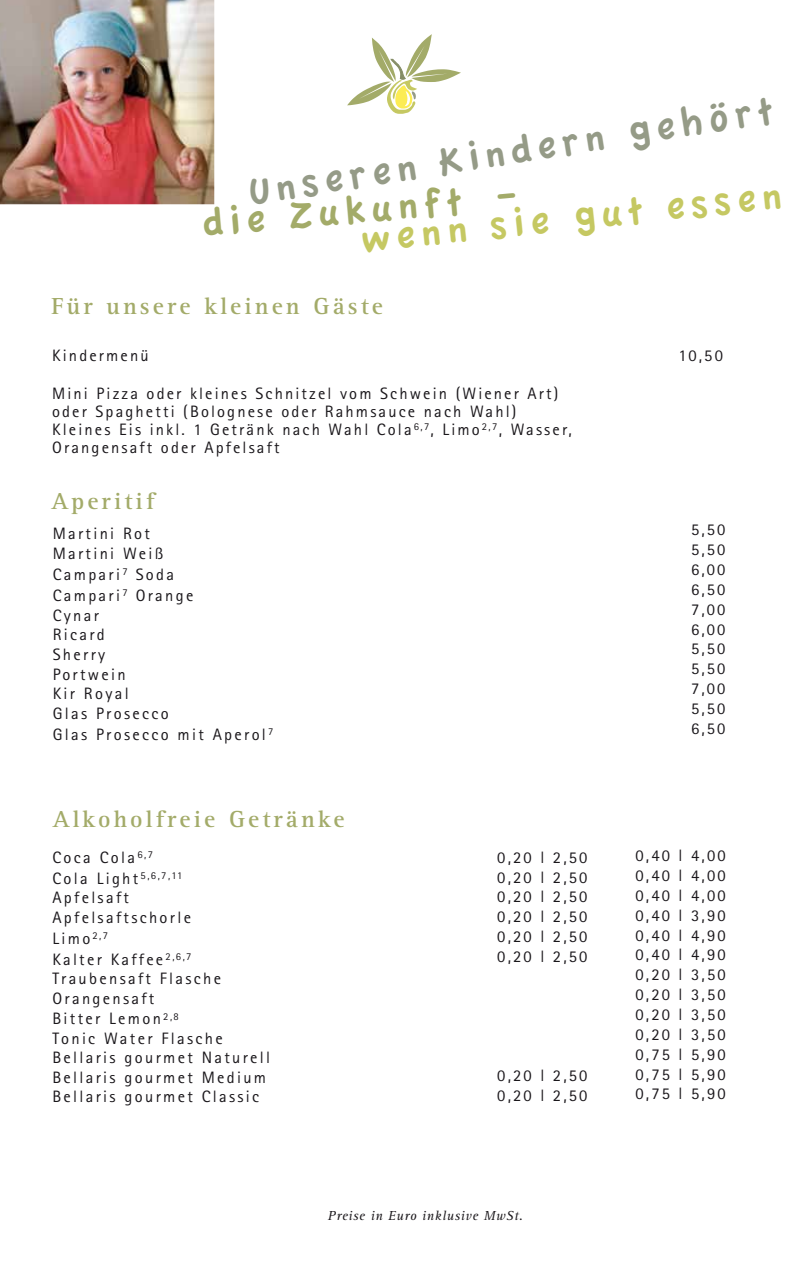
<style>
.page{position:relative;width:808px;height:1263px;background:#fff}
.page>*{position:absolute;margin:0;border:0;box-sizing:border-box;transform-origin:0 0}
.t1{font:41.85px "Apple Casual";color:#959b87}
.t2{font:41.85px "Apple Casual";color:#c5c862}
.t3{font:41.85px "Apple Casual";color:#a3ab69}
.t4{font:700 24px "Rotis Serif";letter-spacing:.13em;color:#a3ab69}
.t5{font:16.5px/19.8px "Rotis Sans Serif";letter-spacing:.14em;color:#1a171b}
.t6{font:italic 13.5px "Rotis Serif";letter-spacing:.05em;color:#1a171b}
</style>
<div class="page">
<img style="left:0;top:0;width:214px;height:204px">
<svg style="left:347px;top:34px;width:114px;height:80px"></svg>
<h1 class="t1" style="left:245px;top:170px;width:533px;rotate:-9deg">Unseren Kindern gehört</h1>
<h1 class="t3" style="left:200px;top:201px;width:318px;rotate:-5deg">die Zukunft –</h1>
<h1 class="t2" style="left:358px;top:217px;width:425px;rotate:-6deg">wenn sie gut essen</h1>
<h2 class="t4" style="left:51px;top:292px;width:333px">Für unsere kleinen Gäste</h2>
<p class="t5" style="left:52px;top:345px;width:98px">Kindermenü</p>
<p class="t5" style="left:678px;top:345px;width:46px">10,50</p>
<p class="t5" style="left:52px;top:384px;width:521px;line-height:18px">Mini Pizza oder kleines Schnitzel vom Schwein (Wiener Art) oder Spaghetti (Bolognese oder Rahmsauce nach Wahl)<br>Kleines Eis inkl. 1 Getränk nach Wahl Cola<sup>6,7</sup>, Limo<sup>2,7</sup>, Wasser, Orangensaft oder Apfelsaft</p>
<h2 class="t4" style="left:51px;top:487px;width:104px">Aperitif</h2>
<p class="t5" style="left:53px;top:524px;width:112px">Martini Rot<br>Martini Weiß</p>
<p class="t5" style="left:53px;top:563px;width:142px;line-height:21.1px">Campari<sup>7</sup> Soda<br>Campari<sup>7</sup> Orange</p>
<p class="t5" style="left:53px;top:605px;width:117px">Cynar<br>Ricard<br>Sherry<br>Portwein<br>Kir Royal<br>Glas Prosecco</p>
<p class="t5" style="left:53px;top:724px;width:222px">Glas Prosecco mit Aperol<sup>7</sup></p>
<h2 class="t4" style="left:53px;top:805px;width:293px">Alkoholfreie Getränke</h2>
<p class="t5" style="left:52px;top:847px;width:131px;line-height:21px">Coca Cola<sup>6,7<br></sup>Cola Light<sup>5,6,7,11</sup></p>
<p class="t5" style="left:52px;top:888px;width:140px;line-height:19.4px">Apfelsaft<br>Apfelsaftschorle</p>
<p class="t5" style="left:52px;top:928px;width:141px;line-height:20.9px">Limo<sup>2,7<br></sup>Kalter Kaffee<sup>2,6,7</sup></p>
<p class="t5" style="left:52px;top:969px;width:170px;line-height:19.4px">Traubensaft Flasche<br>Orangensaft</p>
<p class="t5" style="left:52px;top:1009px;width:219px;line-height:19.4px">Bitter Lemon<sup>2,8<br></sup>Tonic Water Flasche<br>Bellaris gourmet Naturell<br>Bellaris gourmet Medium<br>Bellaris gourmet Classic</p>
<p class="t5" style="left:497px;top:847px;width:92px;text-align:justify">0,20 l 2,50<br>0,20 l 2,50<br>0,20 l 2,50<br>0,20 l 2,50<br>0,20 l 2,50<br>0,20 l 2,50</p>
<p class="t5" style="left:497px;top:1065px;width:92px">0,20 l 2,50<br>0,20 l 2,50</p>
<p class="t6" style="left:328px;top:1208px;width:197px">Preise in Euro inklusive MwSt.</p>
<p class="t5" style="left:691px;top:520px;width:36px;text-align:justify">5,50<br>5,50<br>6,00<br>6,50<br>7,00<br>6,00<br>5,50<br>5,50<br>7,00<br>5,50<br>6,50</p>
<p class="t5" style="left:635px;top:846px;width:92px;text-align:justify">0,40 l 4,00<br>0,40 l 4,00<br>0,40 l 4,00<br>0,40 l 3,90<br>0,40 l 4,90<br>0,40 l 4,90<br>0,20 l 3,50<br>0,20 l 3,50<br>0,20 l 3,50<br>0,20 l 3,50<br>0,75 l 5,90<br>0,75 l 5,90<br>0,75 l 5,90</p>
</div>
